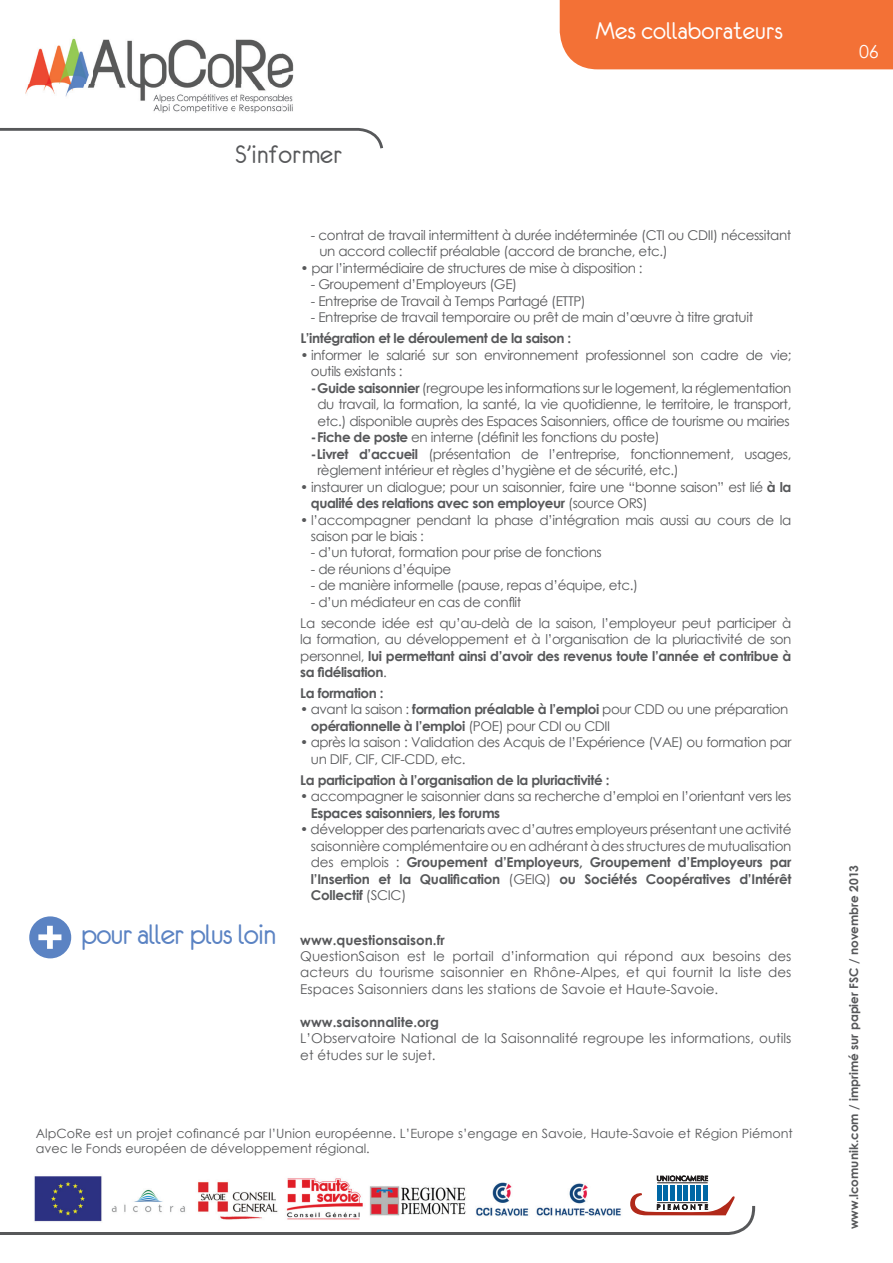
<style>
.page{position:relative;width:893px;height:1263px;background:#fff}
.page>*{position:absolute;margin:0;border:0;box-sizing:border-box;transform-origin:0 0}
.t1{font:31.5px "Eurofurenceregular";letter-spacing:-.025em;color:#5b83c3}
.t2{font:28.35px "Eurofurenceregular";color:#57585a}
.t3{font:27px "Eurofurenceregular";color:#fff}
.t4{font:18px "Century Gothic";color:#fff}
.t5{font:13.5px/16.5px "Century Gothic";letter-spacing:-.03em;color:#57585a}
.t6{font:700 13.5px "Century Gothic";letter-spacing:-.03em;color:#57585a}
.t7{font:13.5px/16.5px "Century Gothic";color:#57585a}
.t8{font:700 13.5px "Century Gothic";color:#57585a}
.t9{font:12.75px/15px "Century Gothic";color:#57585a}
.t10{font:700 12px "Century Gothic";color:#57585a}
.s1{font-weight:700}
</style>
<div class="page">
<div style="left:560px;top:0;width:333px;height:69px;background:#f37136"></div>
<div style="left:29px;top:916px;width:42px;height:42px;background:#5b83c3;border-radius:50%"></div>
<svg style="left:38px;top:926px;width:23px;height:23px"></svg>
<svg style="left:0;top:128px;width:383px;height:21px"></svg>
<img style="left:25px;top:38px;width:269px;height:75px">
<img style="left:34px;top:1176px;width:554px;height:17px">
<svg style="left:657px;top:1175px;width:51px;height:7px"></svg>
<hr style="left:657px;top:1182px;width:51px;height:1px;background:#231f20">
<hr style="left:657px;top:1185px;width:4px;height:15px;background:#0067a5">
<hr style="left:664px;top:1185px;width:4px;height:15px;background:#0067a5">
<div style="left:670px;top:1185px;width:5px;height:15px;background:#0067a5"></div>
<hr style="left:677px;top:1185px;width:4px;height:15px;background:#0067a5">
<hr style="left:684px;top:1185px;width:4px;height:15px;background:#0067a5">
<hr style="left:690px;top:1185px;width:4px;height:15px;background:#0067a5">
<hr style="left:697px;top:1185px;width:4px;height:15px;background:#0067a5">
<div style="left:703px;top:1185px;width:5px;height:15px;background:#0067a5"></div>
<svg style="left:0;top:1193px;width:756px;height:42px"></svg>
<h2 class="t2" style="left:236px;top:140px;width:108px">S’informer</h2>
<h3 class="t3" style="left:595px;top:17px;width:189px">Mes collaborateurs</h3>
<h1 class="t1" style="left:81px;top:918px;width:197px">pour aller plus loin</h1>
<p class="t5" style="left:319px;top:226px;width:473px;text-indent:-9px">- contrat de travail intermittent à durée indéterminée (CTI ou CDII) nécessitant un accord collectif préalable (accord de branche, etc.)</p>
<p class="t5" style="left:300px;top:259px;width:344px">• par l’intermédiaire de structures de mise à disposition :</p>
<p class="t5" style="left:311px;top:276px;width:208px">- Groupement d’Employeurs (GE)</p>
<p class="t5" style="left:311px;top:292px;width:276px">- Entreprise de Travail à Temps Partagé (ETTP)</p>
<p class="t5" style="left:311px;top:309px;width:444px">- Entreprise de travail temporaire ou prêt de main d’œuvre à titre gratuit</p>
<p class="t6" style="left:300px;top:328px;width:272px">L’intégration et le déroulement de la saison :</p>
<p class="t5" style="left:311px;top:346px;width:482px;text-indent:-11px">• informer le salarié sur son environnement professionnel son cadre de vie; outils existants :</p>
<p class="t5" style="left:311px;top:379px;width:482px;text-align:center"><span class="s1">- Guide saisonnier</span> (regroupe les informations sur le logement, la réglementation du travail, la formation, la santé, la vie quotidienne, le territoire, le transport, etc.) disponible auprès des Espaces Saisonniers, office de tourisme ou mairies</p>
<p class="t5" style="left:311px;top:429px;width:350px"><span class="s1">- Fiche de poste</span> en interne (définit les fonctions du poste)</p>
<p class="t5" style="left:317px;top:445px;width:476px;text-indent:-6px"><span class="s1">- Livret d’accueil</span> (présentation de l’entreprise, fonctionnement, usages, règlement intérieur et règles d’hygiène et de sécurité, etc.)</p>
<p class="t5" style="left:311px;top:478px;width:482px;text-indent:-11px">• instaurer un dialogue; pour un saisonnier, faire une “bonne saison” est lié <span class="s1">à la qualité des relations avec son employeur</span> (source ORS)</p>
<p class="t5" style="left:311px;top:511px;width:482px;text-indent:-11px">• l’accompagner pendant la phase d’intégration mais aussi au cours de la saison par le biais :</p>
<p class="t5" style="left:311px;top:544px;width:292px">- d’un tutorat, formation pour prise de fonctions</p>
<p class="t5" style="left:311px;top:561px;width:142px">- de réunions d’équipe</p>
<p class="t5" style="left:311px;top:577px;width:329px">- de manière informelle (pause, repas d’équipe, etc.)</p>
<p class="t5" style="left:300px;top:591px;width:493px;line-height:20.7px;text-indent:11px">- d’un médiateur en cas de conflit<br>La seconde idée est qu’au-delà de la saison, l’employeur peut participer à</p>
<p class="t5" style="left:300px;top:631px;width:493px;text-align:justify">la formation, au développement et à l’organisation de la pluriactivité de son personnel, <span class="s1">lui permettant ainsi d’avoir des revenus toute l’année et contribue à sa fidélisation</span>.</p>
<p class="t6" style="left:300px;top:683px;width:85px">La formation :</p>
<p class="t5" style="left:311px;top:701px;width:479px;text-indent:-11px">• avant la saison : <span class="s1">formation préalable à l’emploi</span> pour CDD ou une préparation <span class="s1">opérationnelle à l’emploi</span> (POE) pour CDI ou CDII</p>
<p class="t5" style="left:311px;top:734px;width:482px;text-indent:-11px">• après la saison : Validation des Acquis de l’Expérience (VAE) ou formation par un DIF, CIF, CIF-CDD, etc.</p>
<p class="t6" style="left:300px;top:769px;width:311px">La participation à l’organisation de la pluriactivité :</p>
<p class="t5" style="left:300px;top:788px;width:493px">• accompagner le saisonnier dans sa recherche d’emploi en l’orientant vers les</p>
<p class="t6" style="left:311px;top:802px;width:191px">Espaces saisonniers, les forums</p>
<p class="t5" style="left:311px;top:821px;width:482px;text-align:justify;text-indent:-11px">• développer des partenariats avec d’autres employeurs présentant une activité saisonnière complémentaire ou en adhérant à des structures de mutualisation des emplois : <span class="s1">Groupement d’Employeurs, Groupement d’Employeurs par l’Insertion et la Qualification</span> (GEIQ) <span class="s1">ou Sociétés Coopératives d’Intérêt Collectif</span> (SCIC)</p>
<p class="t8" style="left:300px;top:929px;width:146px">www.questionsaison.fr</p>
<p class="t5" style="left:300px;top:948px;width:493px;text-align:justify">QuestionSaison est le portail d’information qui répond aux besoins des acteurs du tourisme saisonnier en Rhône-Alpes, et qui fournit la liste des Espaces Saisonniers dans les stations de Savoie et Haute-Savoie.</p>
<p class="t8" style="left:300px;top:1012px;width:140px">www.saisonnalite.org</p>
<p class="t7" style="left:300px;top:1030px;width:493px">L’Observatoire National de la Saisonnalité regroupe les informations, outils et études sur le sujet.</p>
<p class="t9" style="left:36px;top:1125px;width:758px">AlpCoRe est un projet cofinancé par l’Union européenne. L’Europe s’engage en Savoie, Haute-Savoie et Région Piémont avec le Fonds européen de développement régional.</p>
<h3 class="t4" style="left:859px;top:39px;width:21px">06</h3>
<p class="t10" style="left:845px;top:1229px;width:366px;rotate:-90deg">www.lcomunik.com / imprimé sur papier FSC / novembre 2013</p>
</div>
